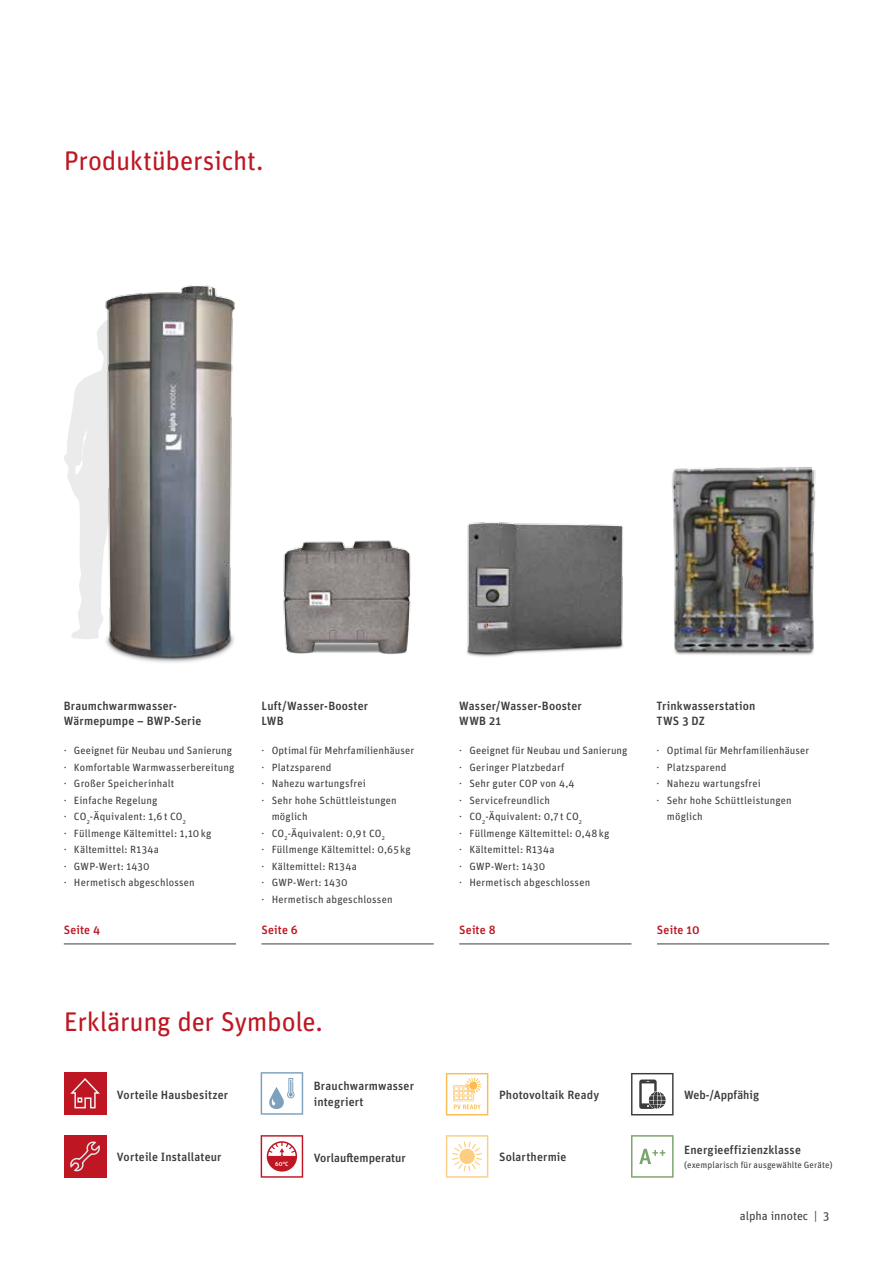
<style>
.page{position:relative;width:893px;height:1263px;background:#fff}
.page>*{position:absolute;margin:0;border:0;box-sizing:border-box;transform-origin:0 0}
.t1{font:27px "Unit Rounded Pro";letter-spacing:-.01em;color:#be1622}
.t2{font:500 12px/14.4px "Unit Pro";letter-spacing:.01em;color:#3c3c3b}
.t3{font:500 12px "Unit Pro";letter-spacing:.01em;color:#be1622}
.t4{font:12px "Unit Pro";color:#3c3c3b}
.t5{font:10.5px/16.5px "Unit Pro";letter-spacing:.015em;color:#3c3c3b}
.t6{font:9px "Unit Pro";letter-spacing:.01em;color:#3c3c3b}
.t7{font:500 6.15px "Unit Pro";color:#fff}
</style>
<div class="page">
<svg style="left:64px;top:386px;width:13px;height:252px"></svg>
<svg style="left:261px;top:1072px;width:42px;height:43px"></svg>
<div style="left:64px;top:1135px;width:42px;height:43px;background:#be1622"></div>
<svg style="left:70px;top:1141px;width:30px;height:31px"></svg>
<div style="left:64px;top:1072px;width:42px;height:43px;background:#be1622"></div>
<svg style="left:70px;top:1078px;width:30px;height:31px"></svg>
<svg style="left:631px;top:1073px;width:43px;height:42px"></svg>
<svg style="left:261px;top:1135px;width:42px;height:43px"></svg>
<img style="left:672px;top:467px;width:144px;height:188px">
<svg style="left:446px;top:1073px;width:42px;height:42px"></svg>
<svg style="left:446px;top:1135px;width:42px;height:43px"></svg>
<svg style="left:631px;top:1135px;width:43px;height:43px"></svg>
<hr style="left:64px;top:944px;width:172px;height:1px;background:#3c3c3b">
<hr style="left:657px;top:944px;width:172px;height:1px;background:#3c3c3b">
<hr style="left:459px;top:944px;width:172px;height:1px;background:#3c3c3b">
<img style="left:77px;top:285px;width:158px;height:378px">
<hr style="left:261px;top:944px;width:173px;height:1px;background:#3c3c3b">
<img style="left:283px;top:540px;width:128px;height:114px">
<img style="left:466px;top:522px;width:157px;height:135px">
<h1 class="t1" style="left:64px;top:142px;width:201px">Produktübersicht.</h1>
<p class="t2" style="left:261px;top:698px;width:108px">Luft/Wasser-Booster<br>LWB</p>
<p class="t5" style="left:261px;top:742px;width:154px">· Optimal für Mehrfamilienhäuser</p>
<p class="t5" style="left:261px;top:758px;width:72px">· Platzsparend</p>
<p class="t5" style="left:261px;top:775px;width:106px">· Nahezu wartungsfrei</p>
<p class="t5" style="left:261px;top:791px;width:137px">· Sehr hohe Schüttleistungen</p>
<p class="t5" style="left:272px;top:808px;width:37px">möglich</p>
<p class="t5" style="left:261px;top:824px;width:125px">· CO<sub>2</sub>-Äquivalent: 0,9t CO<sub>2</sub></p>
<p class="t5" style="left:261px;top:841px;width:151px">· Füllmenge Kältemittel: 0,65kg</p>
<p class="t5" style="left:262px;top:857px;width:97px">· Kältemittel: R134a</p>
<p class="t5" style="left:262px;top:874px;width:87px">· GWP-Wert: 1430</p>
<p class="t5" style="left:262px;top:890px;width:133px">· Hermetisch abgeschlossen</p>
<p class="t3" style="left:261px;top:921px;width:38px">Seite 6</p>
<p class="t2" style="left:459px;top:698px;width:124px">Wasser/Wasser-Booster<br>WWB 21</p>
<p class="t5" style="left:459px;top:742px;width:170px">· Geeignet für Neubau und Sanierung · Geringer Platzbedarf<br>· Sehr guter COP von 4,4<br>· Servicefreundlich<br>· CO<sub>2</sub>-Äquivalent: 0,7t CO<sub>2<br></sub>· Füllmenge Kältemittel: 0,48kg<br>· Kältemittel: R134a<br>· GWP-Wert: 1430<br>· Hermetisch abgeschlossen</p>
<p class="t2" style="left:657px;top:698px;width:100px">Trinkwasserstation<br>TWS 3 DZ</p>
<p class="t5" style="left:657px;top:742px;width:154px">· Optimal für Mehrfamilienhäuser</p>
<p class="t5" style="left:657px;top:758px;width:72px">· Platzsparend</p>
<p class="t5" style="left:657px;top:775px;width:106px">· Nahezu wartungsfrei</p>
<p class="t5" style="left:657px;top:791px;width:137px">· Sehr hohe Schüttleistungen</p>
<p class="t5" style="left:667px;top:808px;width:37px">möglich</p>
<p class="t2" style="left:64px;top:698px;width:139px">Braumchwarmwasser-<br>Wärmepumpe – BWP-Serie</p>
<p class="t5" style="left:64px;top:742px;width:172px">· Geeignet für Neubau und Sanierung · Komfortable Warmwasserbereitung · Großer Speicherinhalt<br>· Einfache Regelung<br>· CO<sub>2</sub>-Äquivalent: 1,6t CO<sub>2<br></sub>· Füllmenge Kältemittel: 1,10kg<br>· Kältemittel: R134a<br>· GWP-Wert: 1430<br>· Hermetisch abgeschlossen</p>
<p class="t3" style="left:64px;top:921px;width:38px">Seite 4</p>
<p class="t3" style="left:657px;top:921px;width:44px">Seite 10</p>
<p class="t3" style="left:459px;top:921px;width:38px">Seite 8</p>
<h1 class="t1" style="left:64px;top:1003px;width:261px">Erklärung der Symbole.</h1>
<p class="t2" style="left:117px;top:1087px;width:113px">Vorteile Hausbesitzer</p>
<p class="t2" style="left:117px;top:1149px;width:106px">Vorteile Installateur</p>
<p class="t7" style="left:275px;top:1159px;width:15px">60°C</p>
<p class="t2" style="left:314px;top:1077px;width:102px;line-height:16.5px">Brauchwarmwasser integriert</p>
<p class="t2" style="left:314px;top:1150px;width:94px">Vorlauftemperatur</p>
<p class="t2" style="left:499px;top:1087px;width:102px">Photovoltaik Ready</p>
<p class="t2" style="left:499px;top:1149px;width:69px">Solarthermie</p>
<p class="t2" style="left:684px;top:1087px;width:76px">Web-/Appfähig</p>
<p class="t2" style="left:684px;top:1142px;width:118px">Energieeffizienzklasse</p>
<p class="t6" style="left:684px;top:1158px;width:150px">(exemplarisch für ausgewählte Geräte)</p>
<p class="t4" style="left:740px;top:1207px;width:91px">alpha innotec | 3</p>
</div>
